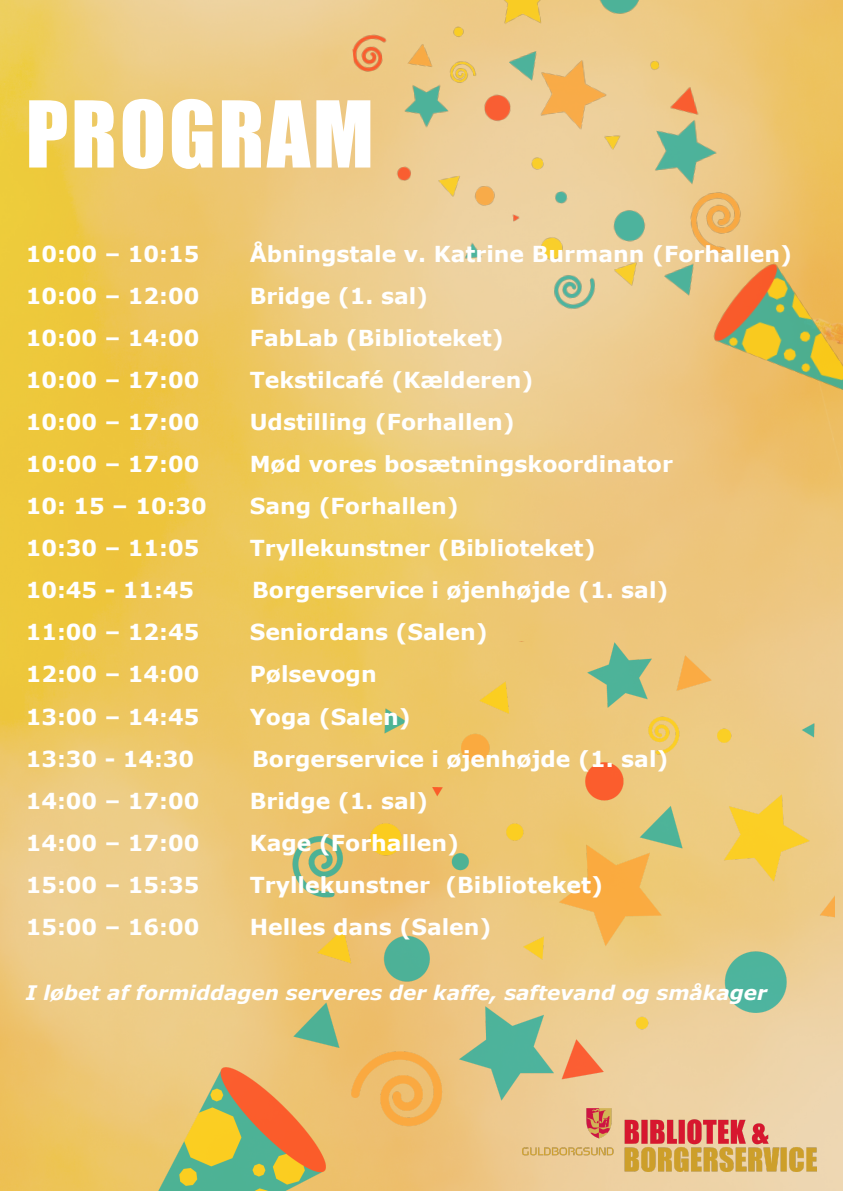
<style>
.page{position:relative;width:843px;height:1191px;background:#fff}
.page>*{position:absolute;margin:0;border:0;box-sizing:border-box;transform-origin:0 0}
.t1{font:85px "Impact";letter-spacing:.03em;color:#fff}
.t2{font:700 22px "Verdana";color:#fff}
.t3{font:italic 700 20px "Verdana";color:#fff}
</style>
<div class="page">
<img style="left:0;top:0;width:842px;height:1190px">
<img style="left:0;top:642px;width:833px;height:548px">
<img style="left:336px;top:0;width:506px;height:534px">
<img style="left:522px;top:1107px;width:294px;height:63px">
<h1 class="t1" style="left:26px;top:68px;width:349px">PROGRAM</h1>
<p class="t2" style="left:26px;top:238px;width:175px">10:00 – 10:15</p>
<p class="t2" style="left:250px;top:238px;width:543px">Åbningstale v. Katrine Burmann (Forhallen)</p>
<p class="t2" style="left:26px;top:280px;width:175px">10:00 – 12:00</p>
<p class="t2" style="left:250px;top:280px;width:180px">Bridge (1. sal)</p>
<p class="t2" style="left:26px;top:322px;width:175px">10:00 – 14:00</p>
<p class="t2" style="left:250px;top:322px;width:255px">FabLab (Biblioteket)</p>
<p class="t2" style="left:26px;top:364px;width:175px">10:00 – 17:00</p>
<p class="t2" style="left:250px;top:364px;width:285px">Tekstilcafé (Kælderen)</p>
<p class="t2" style="left:26px;top:406px;width:175px">10:00 – 17:00</p>
<p class="t2" style="left:250px;top:406px;width:266px">Udstilling (Forhallen)</p>
<p class="t2" style="left:26px;top:448px;width:175px">10:00 – 17:00</p>
<p class="t2" style="left:250px;top:448px;width:424px">Mød vores bosætningskoordinator</p>
<p class="t2" style="left:26px;top:490px;width:183px">10: 15 – 10:30</p>
<p class="t2" style="left:250px;top:490px;width:210px">Sang (Forhallen)</p>
<p class="t2" style="left:26px;top:532px;width:175px">10:30 – 11:05</p>
<p class="t2" style="left:250px;top:532px;width:347px">Tryllekunstner (Biblioteket)</p>
<p class="t2" style="left:26px;top:574px;width:170px">10:45 - 11:45</p>
<p class="t2" style="left:252px;top:574px;width:417px">Borgerservice i øjenhøjde (1. sal)</p>
<p class="t2" style="left:26px;top:616px;width:175px">11:00 – 12:45</p>
<p class="t2" style="left:250px;top:616px;width:239px">Seniordans (Salen)</p>
<p class="t2" style="left:26px;top:658px;width:175px">12:00 – 14:00</p>
<p class="t2" style="left:250px;top:658px;width:128px">Pølsevogn</p>
<p class="t2" style="left:26px;top:700px;width:175px">13:00 – 14:45</p>
<p class="t2" style="left:250px;top:700px;width:162px">Yoga (Salen)</p>
<p class="t2" style="left:26px;top:743px;width:170px">13:30 - 14:30</p>
<p class="t2" style="left:252px;top:743px;width:417px">Borgerservice i øjenhøjde (1. sal)</p>
<p class="t2" style="left:26px;top:785px;width:175px">14:00 – 17:00</p>
<p class="t2" style="left:250px;top:785px;width:180px">Bridge (1. sal)</p>
<p class="t2" style="left:26px;top:827px;width:175px">14:00 – 17:00</p>
<p class="t2" style="left:250px;top:827px;width:211px">Kage (Forhallen)</p>
<p class="t2" style="left:26px;top:869px;width:175px">15:00 – 15:35</p>
<p class="t2" style="left:250px;top:869px;width:355px">Tryllekunstner (Biblioteket)</p>
<p class="t2" style="left:26px;top:911px;width:175px">15:00 – 16:00</p>
<p class="t2" style="left:250px;top:911px;width:243px">Helles dans (Salen)</p>
<p class="t3" style="left:26px;top:978px;width:742px">I løbet af formiddagen serveres der kaffe, saftevand og småkager</p>
</div>
